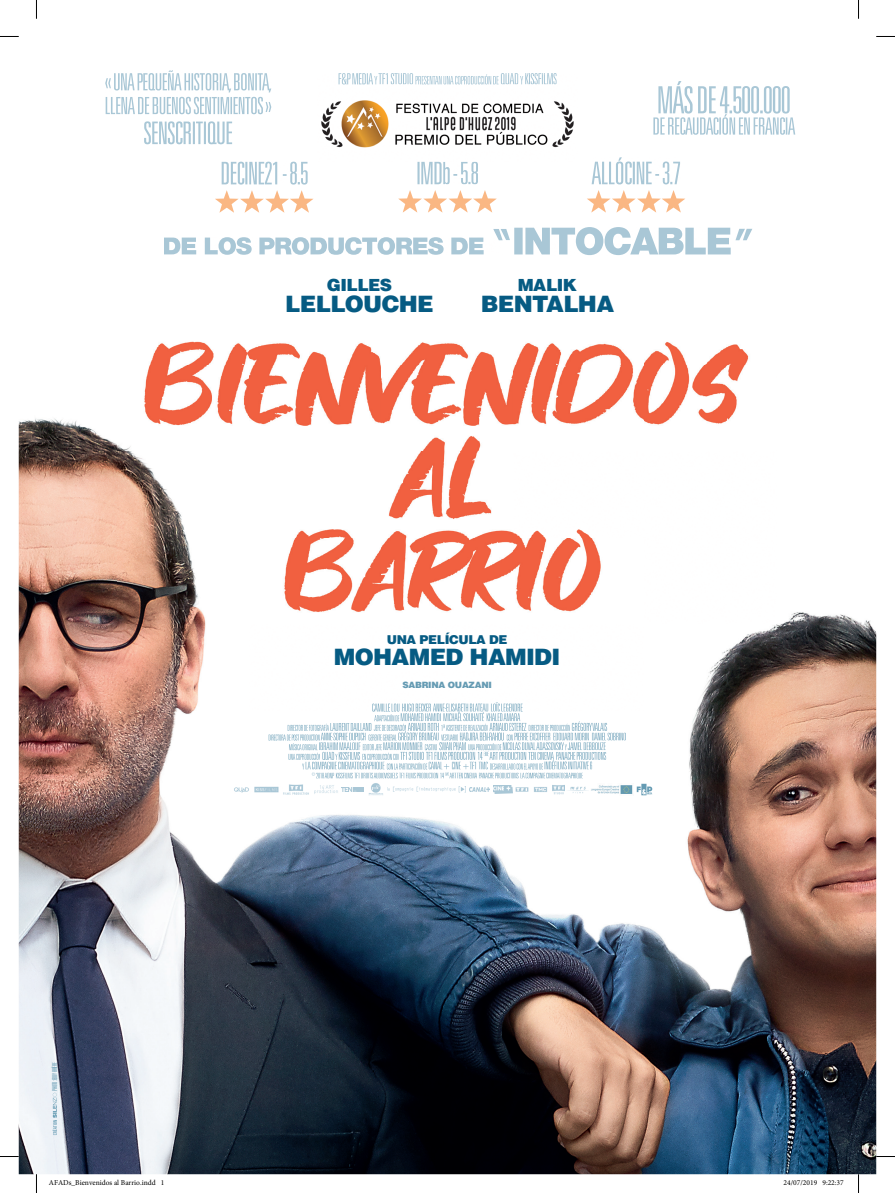
<style>
.page{position:relative;width:895px;height:1193px;background:#fff}
.page>*{position:absolute;margin:0;border:0;box-sizing:border-box;transform-origin:0 0}
.t1{font:900 22.62px "Helvetica LT Std";letter-spacing:-.03em;color:#065b83}
.t2{font:900 16.75px "Helvetica LT Std";letter-spacing:-.03em;color:#065b83}
.t3{font:900 12.25px "Helvetica LT Std";letter-spacing:-.03em;color:#065b83}
.t4{font:900 8.75px "Helvetica LT Std";letter-spacing:-.03em;color:#659bb3}
.t5{font:7.5px "Minion Pro";color:#000}
.t6{font:300 ultra-condensed 6.75px "Univers LT Std";letter-spacing:-.04em;color:#659bb3}
</style>
<div class="page">
<img style="left:19px;top:73px;width:857px;height:1101px">
<svg style="left:52px;top:1092px;width:5px;height:43px"></svg>
<img style="left:118px;top:280px;width:659px;height:344px">
<img style="left:118px;top:624px;width:263px;height:86px">
<img style="left:381px;top:624px;width:132px;height:78px">
<img style="left:513px;top:624px;width:264px;height:86px">
<img style="left:339px;top:73px;width:34px;height:1px">
<img style="left:377px;top:73px;width:36px;height:1px">
<img style="left:524px;top:73px;width:33px;height:1px">
<img style="left:372px;top:710px;width:151px;height:1px">
<img style="left:372px;top:702px;width:151px;height:8px">
<img style="left:374px;top:714px;width:25px;height:7px">
<img style="left:399px;top:711px;width:122px;height:10px">
<img style="left:288px;top:723px;width:41px;height:8px">
<img style="left:329px;top:723px;width:111px;height:8px">
<svg style="left:441px;top:724px;width:4px;height:7px"></svg>
<img style="left:445px;top:723px;width:44px;height:8px">
<img style="left:489px;top:723px;width:38px;height:8px">
<img style="left:529px;top:724px;width:41px;height:7px">
<img style="left:570px;top:721px;width:38px;height:10px">
<img style="left:269px;top:734px;width:49px;height:6px">
<img style="left:338px;top:732px;width:29px;height:8px">
<img style="left:369px;top:734px;width:27px;height:6px">
<img style="left:396px;top:731px;width:44px;height:9px">
<img style="left:441px;top:734px;width:17px;height:6px">
<img style="left:458px;top:732px;width:47px;height:8px">
<img style="left:513px;top:732px;width:113px;height:8px">
<img style="left:289px;top:742px;width:29px;height:8px">
<img style="left:338px;top:742px;width:23px;height:8px">
<img style="left:363px;top:744px;width:19px;height:6px">
<img style="left:382px;top:742px;width:41px;height:8px">
<svg style="left:425px;top:744px;width:13px;height:6px"></svg>
<img style="left:438px;top:742px;width:30px;height:8px">
<img style="left:468px;top:742px;width:96px;height:8px">
<svg style="left:501px;top:734px;width:13px;height:16px"></svg>
<img style="left:567px;top:742px;width:40px;height:8px">
<svg style="left:565px;top:744px;width:3px;height:6px"></svg>
<img style="left:288px;top:752px;width:30px;height:8px">
<img style="left:338px;top:752px;width:24px;height:8px">
<svg style="left:318px;top:724px;width:20px;height:36px"></svg>
<img style="left:362px;top:752px;width:30px;height:8px">
<svg style="left:393px;top:754px;width:6px;height:6px"></svg>
<img style="left:399px;top:752px;width:84px;height:8px">
<img style="left:489px;top:752px;width:118px;height:8px">
<svg style="left:484px;top:751px;width:6px;height:5px"></svg>
<img style="left:304px;top:761px;width:81px;height:8px">
<svg style="left:302px;top:763px;width:3px;height:6px"></svg>
<img style="left:387px;top:761px;width:40px;height:8px">
<img style="left:427px;top:761px;width:62px;height:8px">
<img style="left:490px;top:763px;width:53px;height:6px">
<img style="left:543px;top:760px;width:50px;height:9px">
<img style="left:315px;top:772px;width:129px;height:6px">
<svg style="left:312px;top:772px;width:4px;height:4px"></svg>
<img style="left:449px;top:772px;width:134px;height:6px">
<svg style="left:445px;top:772px;width:5px;height:4px"></svg>
<img style="left:105px;top:70px;width:166px;height:22px">
<img style="left:106px;top:97px;width:165px;height:17px">
<img style="left:144px;top:121px;width:88px;height:23px">
<img style="left:658px;top:81px;width:132px;height:33px">
<img style="left:653px;top:114px;width:142px;height:21px">
<img style="left:592px;top:157px;width:88px;height:27px">
<img style="left:612px;top:190px;width:73px;height:23px">
<img style="left:587px;top:190px;width:23px;height:23px">
<img style="left:222px;top:162px;width:86px;height:23px">
<img style="left:215px;top:190px;width:99px;height:23px">
<img style="left:417px;top:161px;width:26px;height:23px">
<img style="left:443px;top:161px;width:35px;height:23px">
<svg style="left:450px;top:162px;width:1px;height:22px"></svg>
<img style="left:398px;top:190px;width:49px;height:23px">
<img style="left:449px;top:190px;width:48px;height:23px">
<img style="left:164px;top:237px;width:341px;height:18px">
<img style="left:514px;top:227px;width:217px;height:28px">
<img style="left:493px;top:229px;width:17px;height:11px">
<svg style="left:493px;top:237px;width:12px;height:3px"></svg>
<img style="left:735px;top:229px;width:17px;height:11px">
<img style="left:565px;top:784px;width:24px;height:11px">
<img style="left:313px;top:784px;width:25px;height:10px">
<img style="left:493px;top:786px;width:19px;height:7px">
<img style="left:232px;top:784px;width:49px;height:11px">
<img style="left:388px;top:786px;width:78px;height:6px">
<img style="left:367px;top:782px;width:17px;height:14px">
<img style="left:342px;top:787px;width:21px;height:4px">
<img style="left:283px;top:783px;width:27px;height:13px">
<svg style="left:552px;top:784px;width:14px;height:10px"></svg>
<img style="left:532px;top:785px;width:17px;height:9px">
<img style="left:469px;top:787px;width:21px;height:4px">
<svg style="left:516px;top:787px;width:13px;height:5px"></svg>
<img style="left:637px;top:782px;width:15px;height:15px">
<img style="left:589px;top:784px;width:45px;height:11px">
<img style="left:318px;top:74px;width:259px;height:87px">
<img style="left:339px;top:74px;width:34px;height:10px">
<img style="left:377px;top:74px;width:36px;height:10px">
<svg style="left:374px;top:76px;width:4px;height:8px"></svg>
<img style="left:415px;top:74px;width:84px;height:10px">
<img style="left:524px;top:74px;width:33px;height:10px">
<svg style="left:499px;top:73px;width:25px;height:11px"></svg>
<svg style="left:0;top:36px;width:19px;height:1px"></svg>
<svg style="left:876px;top:36px;width:19px;height:1px"></svg>
<svg style="left:0;top:1155px;width:19px;height:2px"></svg>
<svg style="left:876px;top:1155px;width:19px;height:2px"></svg>
<svg style="left:36px;top:0;width:1px;height:19px"></svg>
<svg style="left:36px;top:1174px;width:1px;height:19px"></svg>
<svg style="left:858px;top:0;width:1px;height:19px"></svg>
<svg style="left:858px;top:1174px;width:1px;height:19px"></svg>
<h2 class="t2" style="left:327px;top:274px;width:67px">GILLES</h2>
<h1 class="t1" style="left:285px;top:289px;width:150px">LELLOUCHE</h1>
<h2 class="t2" style="left:518px;top:274px;width:61px">MALIK</h2>
<h1 class="t1" style="left:481px;top:289px;width:135px">BENTALHA</h1>
<h3 class="t3" style="left:387px;top:631px;width:122px">UNA PELÍCULA DE</h3>
<h1 class="t1" style="left:334px;top:641px;width:228px">MOHAMED HAMIDI</h1>
<p class="t6" style="left:51px;top:1091px;width:30px;rotate:-90deg">PHOTO :EDDY BRIÈRE</p>
<p class="t4" style="left:402px;top:679px;width:91px">SABRINA OUAZANI</p>
<p class="t5" style="left:49px;top:1178px;width:117px">AFADs_Bienvenidos al Barrio.indd 1</p>
<p class="t5" style="left:784px;top:1178px;width:62px">24/07/2019 9:22:37</p>
</div>
